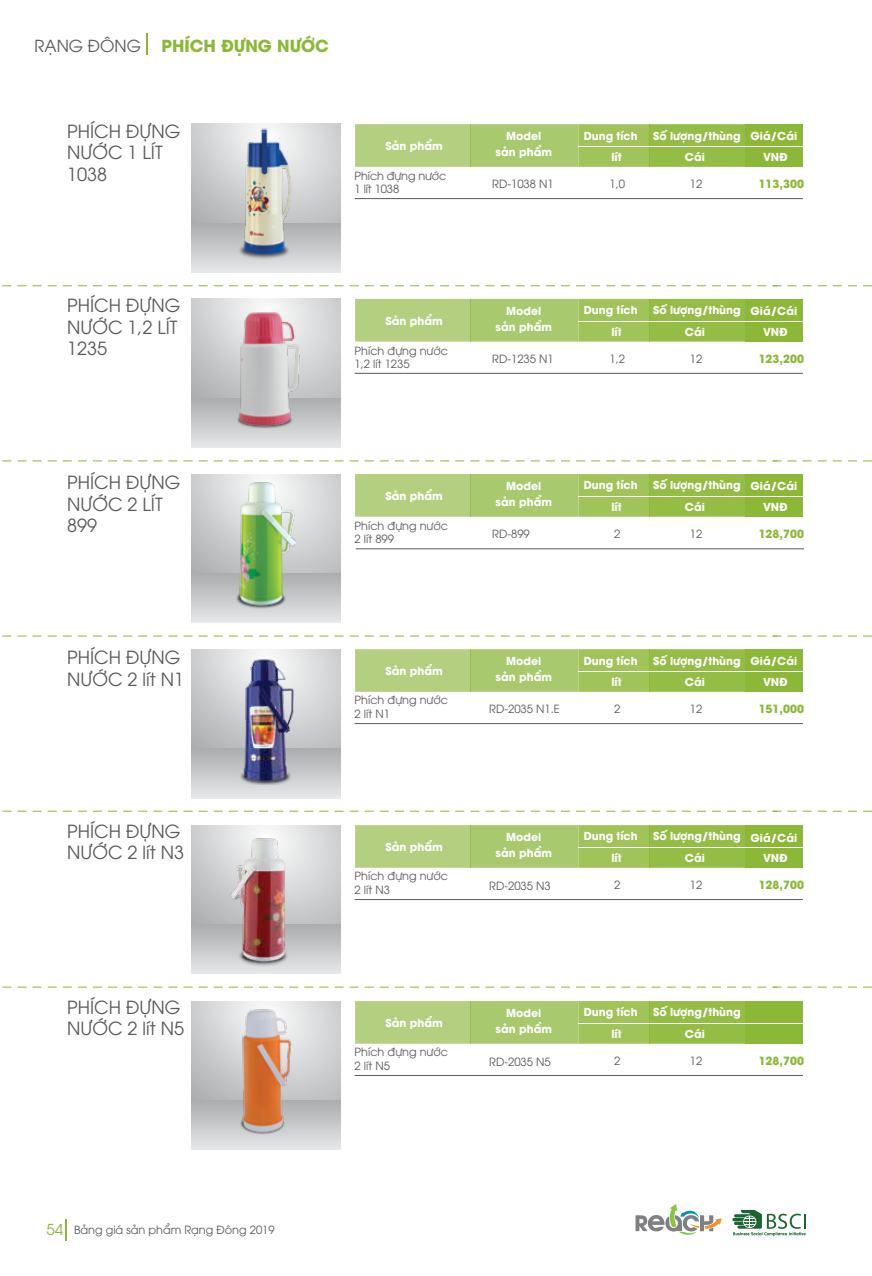
<style>
.page{position:relative;width:872px;height:1276px;background:#fff}
.page>*{position:absolute;margin:0;border:0;box-sizing:border-box;transform-origin:0 0}
.t1{font:18px/21.6px "UTM Avo";color:#58595b}
.t2{font:700 16.5px "UTM Avo";color:#8bb836}
.t3{font:11.25px/13.5px "UTM Avo";color:#58595b}
.t4{font:700 11.25px "UTM Avo";color:#8bb836}
.t5{font:700 10.95px/16px "UTM Avo";color:#fff;text-align:center}
.s1{font-weight:400;color:#58595b}
.s2{font-size:15px;color:#8bb836}
</style>
<div class="page">
<svg style="left:65px;top:1219px;width:1px;height:21px"></svg>
<svg style="left:147px;top:34px;width:1px;height:21px"></svg>
<svg style="left:635px;top:1204px;width:86px;height:31px"></svg>
<svg style="left:732px;top:1210px;width:74px;height:26px"></svg>
<svg style="left:2px;top:460px;width:870px;height:1px"></svg>
<svg style="left:2px;top:285px;width:870px;height:1px"></svg>
<svg style="left:2px;top:635px;width:870px;height:1px"></svg>
<svg style="left:2px;top:811px;width:870px;height:1px"></svg>
<svg style="left:2px;top:986px;width:870px;height:1px"></svg>
<svg style="left:191px;top:124px;width:149px;height:99px;background:#c9cacc"></svg>
<div style="left:191px;top:223px;width:149px;height:50px;background:linear-gradient(to bottom,#abacae,#e5e6e8)"></div>
<svg style="left:355px;top:124px;width:390px;height:43px;background:#a6c767"></svg>
<hr style="left:650px;top:124px;width:1px;height:43px;background:#8db938">
<div style="left:745px;top:124px;width:58px;height:43px;background:#8bb836"></div>
<hr style="left:578px;top:146px;width:226px;height:1px;background:#fff">
<hr style="left:355px;top:198px;width:448px;height:1px;background:#58595b">
<img style="left:213px;top:125px;width:104px;height:138px">
<svg style="left:191px;top:299px;width:149px;height:99px;background:#cecfd1"></svg>
<div style="left:191px;top:398px;width:149px;height:50px;background:linear-gradient(to bottom,#abacae,#e5e6e7)"></div>
<svg style="left:355px;top:299px;width:390px;height:42px;background:#a5c666"></svg>
<hr style="left:650px;top:299px;width:1px;height:42px;background:#8db938">
<div style="left:745px;top:299px;width:58px;height:42px;background:#8bb836"></div>
<hr style="left:578px;top:321px;width:226px;height:1px;background:#fff">
<hr style="left:355px;top:373px;width:448px;height:1px;background:#58595b">
<img style="left:226px;top:307px;width:78px;height:127px">
<svg style="left:191px;top:474px;width:149px;height:99px;background:#cecfd1"></svg>
<div style="left:191px;top:573px;width:149px;height:50px;background:linear-gradient(to bottom,#aaacad,#e5e6e7)"></div>
<hr style="left:356px;top:548px;width:448px;height:1px;background:#58595b">
<svg style="left:355px;top:474px;width:390px;height:43px;background:#a6c767"></svg>
<hr style="left:650px;top:474px;width:1px;height:43px;background:#8db938">
<div style="left:745px;top:474px;width:58px;height:43px;background:#8bb836"></div>
<hr style="left:578px;top:496px;width:226px;height:1px;background:#fff">
<img style="left:232px;top:479px;width:67px;height:140px">
<svg style="left:191px;top:649px;width:149px;height:99px;background:#ced0d1"></svg>
<div style="left:191px;top:748px;width:149px;height:50px;background:linear-gradient(to bottom,#aaacad,#e5e6e7)"></div>
<svg style="left:355px;top:649px;width:390px;height:43px;background:#a6c767"></svg>
<hr style="left:650px;top:649px;width:1px;height:43px;background:#8db938">
<div style="left:745px;top:649px;width:58px;height:43px;background:#8bb836"></div>
<hr style="left:578px;top:671px;width:226px;height:1px;background:#fff">
<hr style="left:355px;top:723px;width:448px;height:1px;background:#58595b">
<img style="left:231px;top:656px;width:69px;height:129px">
<svg style="left:191px;top:1001px;width:149px;height:99px;background:#cecfd0"></svg>
<div style="left:191px;top:1100px;width:149px;height:50px;background:linear-gradient(to bottom,#aaacad,#e5e6e7)"></div>
<svg style="left:355px;top:1001px;width:390px;height:42px;background:#a6c666"></svg>
<hr style="left:650px;top:1001px;width:1px;height:42px;background:#8db938">
<div style="left:745px;top:1001px;width:58px;height:42px;background:#8bb836"></div>
<hr style="left:578px;top:1023px;width:226px;height:1px;background:#fff">
<hr style="left:355px;top:1075px;width:448px;height:1px;background:#58595b">
<img style="left:234px;top:1003px;width:62px;height:131px">
<svg style="left:191px;top:825px;width:149px;height:99px;background:#cfd0d2"></svg>
<div style="left:191px;top:924px;width:149px;height:50px;background:linear-gradient(to bottom,#aaacad,#e5e6e7)"></div>
<svg style="left:355px;top:825px;width:390px;height:43px;background:#a6c767"></svg>
<hr style="left:650px;top:825px;width:1px;height:43px;background:#8db938">
<div style="left:745px;top:825px;width:58px;height:43px;background:#8bb836"></div>
<hr style="left:578px;top:847px;width:226px;height:1px;background:#fff">
<hr style="left:355px;top:899px;width:448px;height:1px;background:#58595b">
<img style="left:221px;top:833px;width:76px;height:137px">
<h2 class="t2" style="left:34px;top:32px;width:296px"><span class="s1">RẠNG ĐÔNG</span> PHÍCH ĐỰNG NƯỚC</h2>
<h1 class="t1" style="left:67px;top:118px;width:115px">PHÍCH ĐỰNG<br>NƯỚC 1 LÍT<br>1038</h1>
<p class="t5" style="left:385px;top:137px;width:59px">Sản phẩm</p>
<p class="t5" style="left:495px;top:127px;width:58px">Model sản phẩm</p>
<p class="t5" style="left:583px;top:126px;width:55px">Dung tích</p>
<p class="t5" style="left:653px;top:126px;width:146px">Số lượng/thùng Giá/Cái</p>
<p class="t5" style="left:611px;top:148px;width:12px">lít</p>
<p class="t5" style="left:685px;top:148px;width:21px">Cái</p>
<p class="t5" style="left:763px;top:148px;width:26px">VNĐ</p>
<p class="t3" style="left:354px;top:168px;width:93px">Phích đựng nước<br>1 lít 1038</p>
<p class="t3" style="left:492px;top:176px;width:63px">RD-1038 N1</p>
<p class="t3" style="left:609px;top:176px;width:17px">1,0</p>
<p class="t3" style="left:690px;top:176px;width:14px">12</p>
<p class="t4" style="left:758px;top:174px;width:47px">113,300</p>
<h1 class="t1" style="left:67px;top:293px;width:115px">PHÍCH ĐỰNG<br>NƯỚC 1,2 LÍT<br>1235</h1>
<p class="t5" style="left:385px;top:312px;width:59px">Sản phẩm</p>
<p class="t5" style="left:495px;top:302px;width:58px">Model sản phẩm</p>
<p class="t5" style="left:583px;top:301px;width:55px">Dung tích</p>
<p class="t5" style="left:653px;top:301px;width:146px">Số lượng/thùng Giá/Cái</p>
<p class="t5" style="left:611px;top:323px;width:12px">lít</p>
<p class="t5" style="left:685px;top:323px;width:21px">Cái</p>
<p class="t5" style="left:763px;top:323px;width:26px">VNĐ</p>
<p class="t3" style="left:354px;top:343px;width:95px">Phích đựng nước<br>1,2 lít 1235</p>
<p class="t3" style="left:492px;top:351px;width:63px">RD-1235 N1</p>
<p class="t3" style="left:609px;top:351px;width:17px">1,2</p>
<p class="t3" style="left:690px;top:351px;width:14px">12</p>
<p class="t4" style="left:758px;top:349px;width:47px">123,200</p>
<h1 class="t1" style="left:67px;top:470px;width:115px">PHÍCH ĐỰNG<br>NƯỚC 2 LÍT<br>899</h1>
<p class="t5" style="left:385px;top:487px;width:59px">Sản phẩm</p>
<p class="t5" style="left:495px;top:477px;width:58px">Model sản phẩm</p>
<p class="t5" style="left:583px;top:476px;width:55px">Dung tích</p>
<p class="t5" style="left:653px;top:476px;width:146px">Số lượng/thùng Giá/Cái</p>
<p class="t5" style="left:611px;top:498px;width:12px">lít</p>
<p class="t5" style="left:685px;top:498px;width:21px">Cái</p>
<p class="t5" style="left:763px;top:498px;width:26px">VNĐ</p>
<p class="t3" style="left:354px;top:518px;width:95px">Phích đựng nước<br>2 lít 899</p>
<p class="t3" style="left:492px;top:526px;width:39px">RD-899</p>
<p class="t3" style="left:614px;top:526px;width:8px">2</p>
<p class="t3" style="left:690px;top:526px;width:14px">12</p>
<p class="t4" style="left:758px;top:524px;width:47px">128,700</p>
<h1 class="t1" style="left:67px;top:645px;width:118px">PHÍCH ĐỰNG<br>NƯỚC 2 lít N1</h1>
<h1 class="t1" style="left:67px;top:818px;width:118px">PHÍCH ĐỰNG<br>NƯỚC 2 lít N3</h1>
<h1 class="t1" style="left:67px;top:994px;width:118px">PHÍCH ĐỰNG<br>NƯỚC 2 lít N5</h1>
<p class="t5" style="left:385px;top:662px;width:59px">Sản phẩm</p>
<p class="t5" style="left:495px;top:652px;width:58px">Model sản phẩm</p>
<p class="t5" style="left:583px;top:651px;width:55px">Dung tích</p>
<p class="t5" style="left:653px;top:651px;width:146px">Số lượng/thùng Giá/Cái</p>
<p class="t5" style="left:611px;top:673px;width:12px">lít</p>
<p class="t5" style="left:685px;top:673px;width:21px">Cái</p>
<p class="t5" style="left:763px;top:673px;width:26px">VNĐ</p>
<p class="t3" style="left:354px;top:692px;width:95px">Phích đựng nước<br>2 lít N1</p>
<p class="t3" style="left:489px;top:701px;width:72px">RD-2035 N1.E</p>
<p class="t3" style="left:614px;top:701px;width:8px">2</p>
<p class="t3" style="left:690px;top:701px;width:14px">12</p>
<p class="t4" style="left:758px;top:699px;width:47px">151,000</p>
<p class="t5" style="left:385px;top:838px;width:59px">Sản phẩm</p>
<p class="t5" style="left:495px;top:828px;width:58px">Model sản phẩm</p>
<p class="t5" style="left:583px;top:827px;width:55px">Dung tích</p>
<p class="t5" style="left:653px;top:827px;width:146px">Số lượng/thùng Giá/Cái</p>
<p class="t5" style="left:611px;top:849px;width:12px">lít</p>
<p class="t5" style="left:685px;top:849px;width:21px">Cái</p>
<p class="t5" style="left:763px;top:849px;width:26px">VNĐ</p>
<p class="t3" style="left:354px;top:868px;width:95px">Phích đựng nước<br>2 lít N3</p>
<p class="t3" style="left:489px;top:878px;width:63px">RD-2035 N3</p>
<p class="t3" style="left:614px;top:877px;width:8px">2</p>
<p class="t3" style="left:690px;top:877px;width:14px">12</p>
<p class="t4" style="left:758px;top:875px;width:47px">128,700</p>
<p class="t5" style="left:385px;top:1014px;width:59px">Sản phẩm</p>
<p class="t5" style="left:495px;top:1004px;width:58px">Model sản phẩm</p>
<p class="t5" style="left:583px;top:1003px;width:55px">Dung tích</p>
<p class="t5" style="left:653px;top:1003px;width:89px">Số lượng/thùng</p>
<p class="t5" style="left:611px;top:1025px;width:12px">lít</p>
<p class="t5" style="left:685px;top:1025px;width:21px">Cái</p>
<p class="t3" style="left:354px;top:1044px;width:95px">Phích đựng nước<br>2 lít N5</p>
<p class="t3" style="left:489px;top:1054px;width:63px">RD-2035 N5</p>
<p class="t3" style="left:614px;top:1053px;width:8px">2</p>
<p class="t3" style="left:690px;top:1053px;width:14px">12</p>
<p class="t4" style="left:758px;top:1051px;width:47px">128,700</p>
<p class="t3" style="left:46px;top:1221px;width:230px"><span class="s2">54</span> Bảng giá sản phẩm Rạng Đông 2019</p>
</div>
